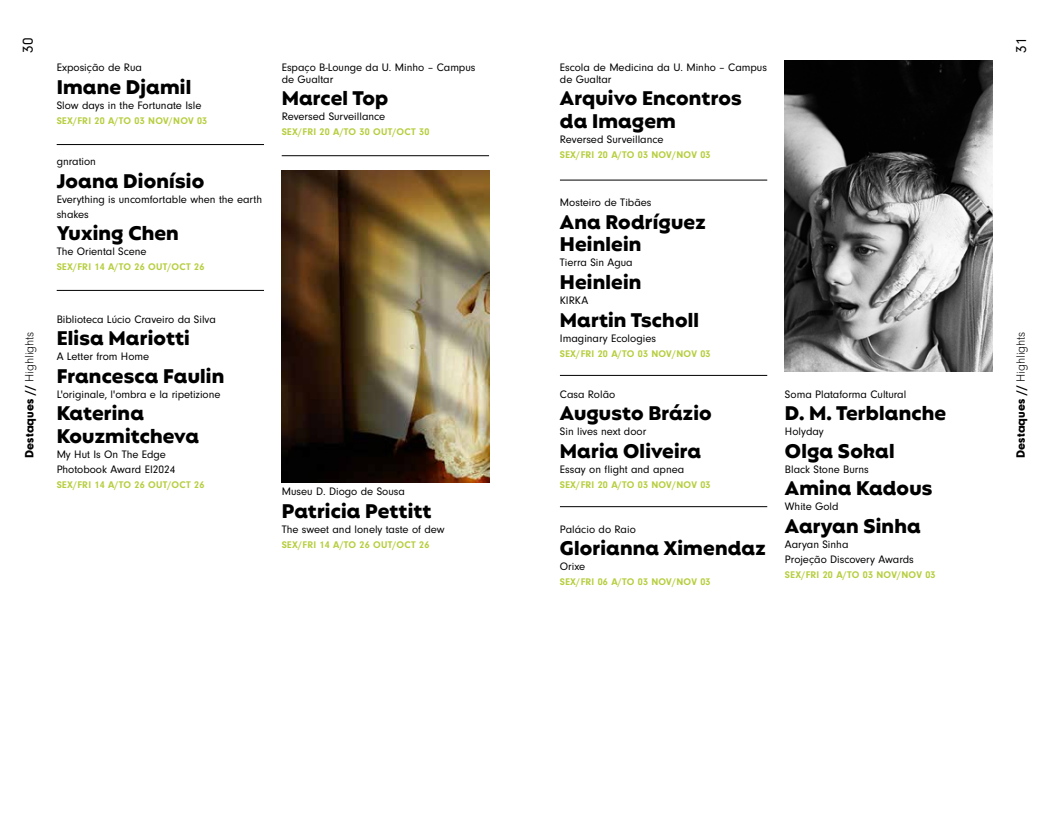
<style>
.page{position:relative;width:1049px;height:815px;background:#fff}
.page>*{position:absolute;margin:0;border:0;box-sizing:border-box;transform-origin:0 0}
.t1{font:900 20px/22.5px "Mangueira";letter-spacing:.01em;color:#000}
.t2{font:15px "Neuzeit Gro";color:#000}
.t3{font:900 12.5px "Neuzeit Gro";letter-spacing:.005em;color:#000}
.t4{font:11.25px/15px "Neuzeit Gro";color:#000}
.t5{font:700 10px "Neuzeit Gro";letter-spacing:.02em;color:#b6ce3e}
.s1{font-weight:300}
</style>
<div class="page">
<hr style="left:560px;top:180px;width:207px;height:1px;background:#000">
<hr style="left:560px;top:375px;width:207px;height:1px;background:#000">
<hr style="left:560px;top:506px;width:207px;height:1px;background:#000">
<hr style="left:282px;top:155px;width:207px;height:1px;background:#000">
<hr style="left:57px;top:144px;width:207px;height:1px;background:#000">
<hr style="left:57px;top:290px;width:207px;height:1px;background:#000">
<img style="left:282px;top:171px;width:207px;height:311px">
<img style="left:785px;top:60px;width:207px;height:312px">
<h2 class="t2" style="left:20px;top:53px;width:16px;rotate:-90deg">30</h2>
<h2 class="t2" style="left:1013px;top:53px;width:16px;rotate:-90deg">31</h2>
<p class="t4" style="left:282px;top:62px;width:195px;line-height:11.2px">Espaço B-Lounge da U. Minho – Campus de Gualtar</p>
<h1 class="t1" style="left:282px;top:89px;width:108px">Marcel Top</h1>
<p class="t4" style="left:282px;top:109px;width:105px">Reversed Surveillance</p>
<p class="t5" style="left:282px;top:126px;width:149px">SEX/FRI 20 A/TO 30 OUT/OCT 30</p>
<p class="t4" style="left:560px;top:62px;width:209px;line-height:11.2px">Escola de Medicina da U. Minho – Campus de Gualtar</p>
<h1 class="t1" style="left:560px;top:89px;width:183px">Arquivo Encontros da Imagem</h1>
<p class="t4" style="left:560px;top:132px;width:105px">Reversed Surveillance</p>
<p class="t5" style="left:560px;top:149px;width:152px">SEX/FRI 20 A/TO 03 NOV/NOV 03</p>
<p class="t4" style="left:57px;top:61px;width:87px">Exposição de Rua</p>
<h1 class="t1" style="left:57px;top:78px;width:136px">Imane Djamil</h1>
<p class="t4" style="left:57px;top:98px;width:146px">Slow days in the Fortunate Isle</p>
<p class="t5" style="left:57px;top:115px;width:152px">SEX/FRI 20 A/TO 03 NOV/NOV 03</p>
<p class="t4" style="left:57px;top:154px;width:41px">gnration</p>
<h1 class="t1" style="left:57px;top:171px;width:149px">Joana Dionísio</h1>
<p class="t4" style="left:57px;top:192px;width:207px">Everything is uncomfortable when the earth shakes</p>
<h1 class="t1" style="left:57px;top:224px;width:124px">Yuxing Chen</h1>
<p class="t4" style="left:57px;top:244px;width:91px">The Oriental Scene</p>
<p class="t5" style="left:57px;top:261px;width:149px">SEX/FRI 14 A/TO 26 OUT/OCT 26</p>
<p class="t4" style="left:560px;top:196px;width:93px">Mosteiro de Tibães</p>
<h1 class="t1" style="left:560px;top:213px;width:147px">Ana Rodríguez<br>Heinlein</h1>
<p class="t4" style="left:560px;top:256px;width:74px">Tierra Sin Agua</p>
<h1 class="t1" style="left:560px;top:273px;width:83px">Heinlein</h1>
<p class="t4" style="left:560px;top:293px;width:30px">KIRKA</p>
<h1 class="t1" style="left:560px;top:310px;width:141px">Martin Tscholl</h1>
<p class="t4" style="left:560px;top:331px;width:98px">Imaginary Ecologies</p>
<p class="t5" style="left:560px;top:348px;width:152px">SEX/FRI 20 A/TO 03 NOV/NOV 03</p>
<p class="t4" style="left:57px;top:312px;width:161px">Biblioteca Lúcio Craveiro da Silva</p>
<h1 class="t1" style="left:57px;top:329px;width:135px">Elisa Mariotti</h1>
<p class="t4" style="left:57px;top:349px;width:94px">A Letter from Home</p>
<h1 class="t1" style="left:57px;top:366px;width:169px">Francesca Faulin</h1>
<p class="t4" style="left:57px;top:387px;width:165px">L'originale, l'ombra e la ripetizione</p>
<h1 class="t1" style="left:57px;top:404px;width:144px">Katerina<br>Kouzmitcheva</h1>
<p class="t4" style="left:57px;top:447px;width:120px">My Hut Is On The Edge<br>Photobook Award EI2024</p>
<p class="t5" style="left:57px;top:479px;width:149px">SEX/FRI 14 A/TO 26 OUT/OCT 26</p>
<p class="t3" style="left:22px;top:458px;width:128px;rotate:-90deg">Destaques // <span class="s1">Highlights</span></p>
<p class="t3" style="left:1013px;top:458px;width:128px;rotate:-90deg">Destaques // <span class="s1">Highlights</span></p>
<p class="t4" style="left:560px;top:387px;width:57px">Casa Rolão</p>
<h1 class="t1" style="left:560px;top:404px;width:153px">Augusto Brázio</h1>
<p class="t4" style="left:560px;top:424px;width:88px">Sin lives next door</p>
<h1 class="t1" style="left:560px;top:441px;width:143px">Maria Oliveira</h1>
<p class="t4" style="left:560px;top:462px;width:126px">Essay on flight and apnea</p>
<p class="t5" style="left:560px;top:479px;width:152px">SEX/FRI 20 A/TO 03 NOV/NOV 03</p>
<p class="t4" style="left:560px;top:522px;width:77px">Palácio do Raio</p>
<h1 class="t1" style="left:560px;top:539px;width:207px">Glorianna Ximendaz</h1>
<p class="t4" style="left:560px;top:559px;width:27px">Orixe</p>
<p class="t5" style="left:560px;top:576px;width:152px">SEX/FRI 06 A/TO 03 NOV/NOV 03</p>
<p class="t4" style="left:785px;top:387px;width:123px">Soma Plataforma Cultural</p>
<h1 class="t1" style="left:785px;top:404px;width:163px">D. M. Terblanche</h1>
<p class="t4" style="left:785px;top:424px;width:40px">Holyday</p>
<h1 class="t1" style="left:785px;top:441px;width:111px">Olga Sokal</h1>
<p class="t4" style="left:785px;top:462px;width:85px">Black Stone Burns</p>
<h1 class="t1" style="left:785px;top:479px;width:149px">Amina Kadous</h1>
<p class="t4" style="left:785px;top:499px;width:55px">White Gold</p>
<h1 class="t1" style="left:785px;top:516px;width:137px">Aaryan Sinha</h1>
<p class="t4" style="left:785px;top:537px;width:130px">Aaryan Sinha<br>Projeção Discovery Awards</p>
<p class="t5" style="left:785px;top:569px;width:152px">SEX/FRI 20 A/TO 03 NOV/NOV 03</p>
<p class="t4" style="left:282px;top:484px;width:125px">Museu D. Diogo de Sousa</p>
<h1 class="t1" style="left:282px;top:501px;width:151px">Patricia Pettitt</h1>
<p class="t4" style="left:282px;top:522px;width:164px">The sweet and lonely taste of dew</p>
<p class="t5" style="left:282px;top:539px;width:149px">SEX/FRI 14 A/TO 26 OUT/OCT 26</p>
</div>
